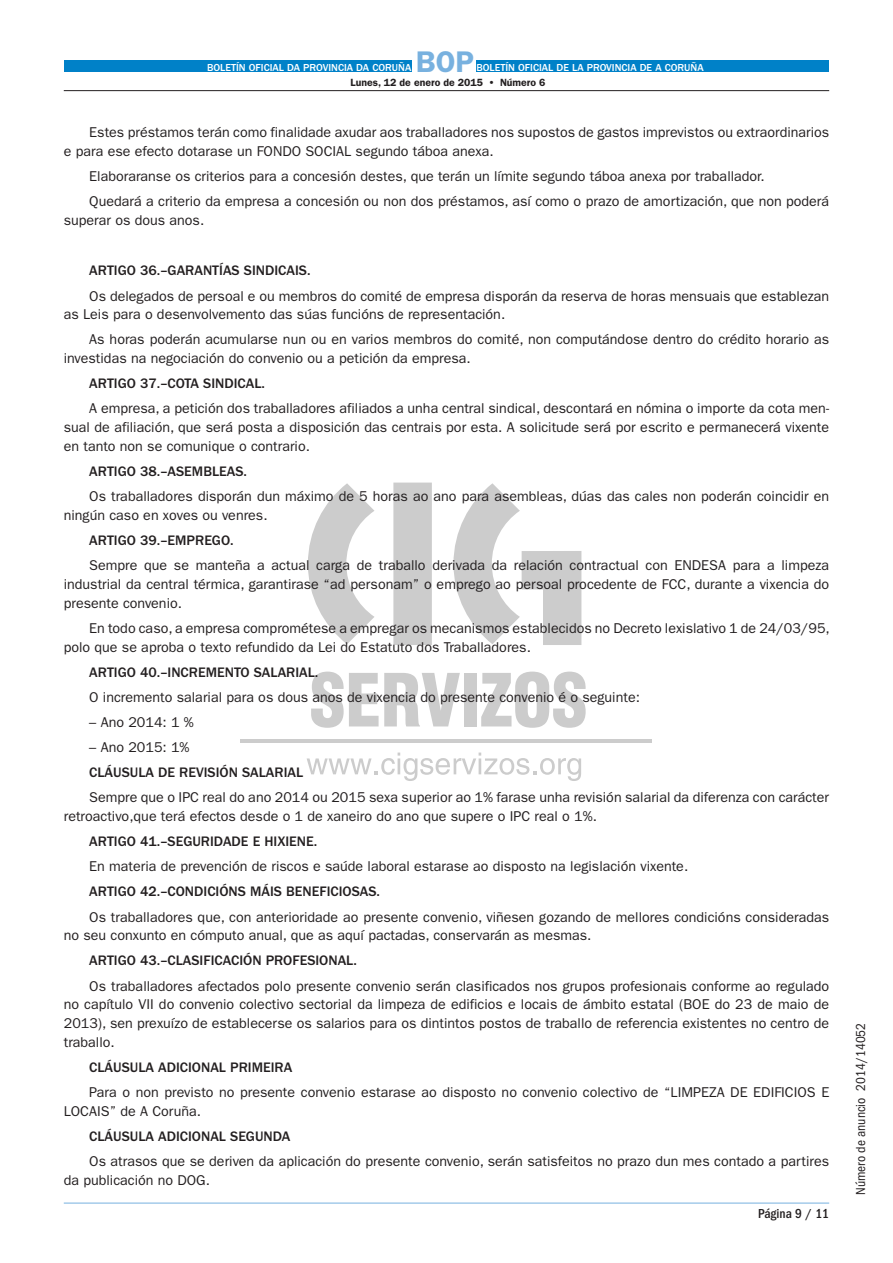
<style>
.page{position:relative;width:893px;height:1263px;background:#fff}
.page>*{position:absolute;margin:0;border:0;box-sizing:border-box;transform-origin:0 0}
.t1{font:600 30px "ITC Franklin Gothic Std";color:#78b1df}
.t2{font:14.25px/18.8px "ITC Franklin Gothic Std";color:#231f20}
.t3{font:500 14.25px "ITC Franklin Gothic Std";color:#231f20}
.t4{font:condensed 13.5px "ITC Franklin Gothic Std";color:#231f20}
.t5{font:500 condensed 13.5px "ITC Franklin Gothic Std";color:#231f20}
.t6{font:500 10.5px "ITC Franklin Gothic Std";color:#fff}
.t7{font:600 10.5px "ITC Franklin Gothic Std";color:#231f20}
</style>
<div class="page">
<svg style="left:308px;top:483px;width:273px;height:162px"></svg>
<hr style="left:240px;top:739px;width:411px;height:3px;background:#ccc">
<svg style="left:307px;top:752px;width:274px;height:29px"></svg>
<svg style="left:311px;top:672px;width:149px;height:56px"></svg>
<div style="left:464px;top:673px;width:13px;height:53px;background:#ccc"></div>
<svg style="left:481px;top:672px;width:105px;height:56px"></svg>
<div style="left:64px;top:60px;width:347px;height:12px;background:#0081c8"></div>
<div style="left:476px;top:60px;width:353px;height:12px;background:#0081c8"></div>
<hr style="left:64px;top:90px;width:765px;height:1px;background:#231f20">
<hr style="left:64px;top:1203px;width:765px;height:1px;background:#76b1df">
<p class="t6" style="left:207px;top:62px;width:206px">BOLETÍN OFICIAL DA PROVINCIA DA CORUÑA</p>
<h1 class="t1" style="left:416px;top:44px;width:60px">BOP</h1>
<p class="t6" style="left:476px;top:62px;width:229px">BOLETÍN OFICIAL DE LA PROVINCIA DE A CORUÑA</p>
<p class="t7" style="left:351px;top:76px;width:196px">Lunes, 12 de enero de 2015 • Número 6</p>
<p class="t2" style="left:64px;top:123px;width:767px;text-indent:26px">Estes préstamos terán como finalidade axudar aos traballadores nos supostos de gastos imprevistos ou extraordinarios e para ese efecto dotarase un FONDO SOCIAL segundo táboa anexa.</p>
<p class="t2" style="left:89px;top:164px;width:741px;line-height:25px">Elaboraranse os criterios para a concesión destes, que terán un límite segundo táboa anexa por traballador.<br>Quedará a criterio da empresa a concesión ou non dos préstamos, así como o prazo de amortización, que non poderá</p>
<p class="t2" style="left:64px;top:211px;width:142px">superar os dous anos.</p>
<p class="t3" style="left:89px;top:263px;width:223px">ARTIGO 36.–GARANTÍAS SINDICAIS.</p>
<p class="t2" style="left:64px;top:286px;width:767px;text-indent:26px">Os delegados de persoal e ou membros do comité de empresa disporán da reserva de horas mensuais que establezan as Leis para o desenvolvemento das súas funcións de representación.</p>
<p class="t2" style="left:64px;top:330px;width:767px;text-indent:26px">As horas poderán acumularse nun ou en varios membros do comité, non computándose dentro do crédito horario as investidas na negociación do convenio ou a petición da empresa.</p>
<p class="t3" style="left:89px;top:376px;width:177px">ARTIGO 37.–COTA SINDICAL.</p>
<p class="t2" style="left:64px;top:399px;width:767px;text-align:justify;text-indent:26px">A empresa, a petición dos traballadores afiliados a unha central sindical, descontará en nómina o importe da cota men&shy;sual de afiliación, que será posta a disposición das centrais por esta. A solicitude será por escrito e permanecerá vixente en tanto non se comunique o contrario.</p>
<p class="t3" style="left:89px;top:463px;width:159px">ARTIGO 38.–ASEMBLEAS.</p>
<p class="t2" style="left:64px;top:487px;width:767px;text-indent:26px">Os traballadores disporán dun máximo de 5 horas ao ano para asembleas, dúas das cales non poderán coincidir en ningún caso en xoves ou venres.</p>
<p class="t3" style="left:89px;top:532px;width:146px">ARTIGO 39.–EMPREGO.</p>
<p class="t2" style="left:64px;top:556px;width:767px;text-align:justify;text-indent:26px">Sempre que se manteña a actual carga de traballo derivada da relación contractual con ENDESA para a limpeza industrial da central térmica, garantirase “ad personam” o emprego ao persoal procedente de FCC, durante a vixencia do presente convenio.</p>
<p class="t2" style="left:64px;top:619px;width:767px;text-indent:26px">En todo caso, a empresa comprométese a empregar os mecanismos establecidos no Decreto lexislativo 1 de 24/03/95, polo que se aproba o texto refundido da Lei do Estatuto dos Traballadores.</p>
<p class="t3" style="left:89px;top:664px;width:231px">ARTIGO 40.–INCREMENTO SALARIAL.</p>
<p class="t2" style="left:89px;top:688px;width:552px">O incremento salarial para os dous anos de vixencia do presente convenio é o seguinte:</p>
<p class="t2" style="left:89px;top:713px;width:106px">– Ano 2014: 1 %</p>
<p class="t2" style="left:89px;top:738px;width:102px">– Ano 2015: 1%</p>
<p class="t3" style="left:89px;top:764px;width:215px">CLÁUSULA DE REVISIÓN SALARIAL</p>
<p class="t2" style="left:64px;top:788px;width:767px;text-indent:26px">Sempre que o IPC real do ano 2014 ou 2015 sexa superior ao 1% farase unha revisión salarial da diferenza con carácter retroactivo,que terá efectos desde o 1 de xaneiro do ano que supere o IPC real o 1%.</p>
<p class="t3" style="left:89px;top:833px;width:230px">ARTIGO 41.–SEGURIDADE E HIXIENE.</p>
<p class="t2" style="left:89px;top:857px;width:600px">En materia de prevención de riscos e saúde laboral estarase ao disposto na legislación vixente.</p>
<p class="t3" style="left:89px;top:884px;width:292px">ARTIGO 42.–CONDICIÓNS MÁIS BENEFICIOSAS.</p>
<p class="t2" style="left:64px;top:907px;width:767px;text-indent:26px">Os traballadores que, con anterioridade ao presente convenio, viñesen gozando de mellores condicións consideradas no seu conxunto en cómputo anual, que as aquí pactadas, conservarán as mesmas.</p>
<p class="t3" style="left:89px;top:953px;width:269px">ARTIGO 43.–CLASIFICACIÓN PROFESIONAL.</p>
<p class="t2" style="left:64px;top:976px;width:767px;text-align:justify;text-indent:26px">Os traballadores afectados polo presente convenio serán clasificados nos grupos profesionais conforme ao regulado no capítulo VII do convenio colectivo sectorial da limpeza de edificios e locais de ámbito estatal (BOE do 23 de maio de 2013), sen prexuízo de establecerse os salarios para os dintintos postos de traballo de referencia existentes no centro de traballo.</p>
<p class="t3" style="left:89px;top:1059px;width:205px">CLÁUSULA ADICIONAL PRIMEIRA</p>
<p class="t2" style="left:64px;top:1083px;width:767px;text-indent:26px">Para o non previsto no presente convenio estarase ao disposto no convenio colectivo de “LIMPEZA DE EDIFICIOS E<br>LOCAIS” de A Coruña.</p>
<p class="t3" style="left:89px;top:1128px;width:203px">CLÁUSULA ADICIONAL SEGUNDA</p>
<p class="t2" style="left:64px;top:1152px;width:767px;text-indent:26px">Os atrasos que se deriven da aplicación do presente convenio, serán satisfeitos no prazo dun mes contado a partires da publicación no DOG.</p>
<p class="t5" style="left:758px;top:1206px;width:73px">Página 9 / 11</p>
<p class="t4" style="left:853px;top:1195px;width:174px;rotate:-90deg">Número de anuncio 2014/14052</p>
</div>
